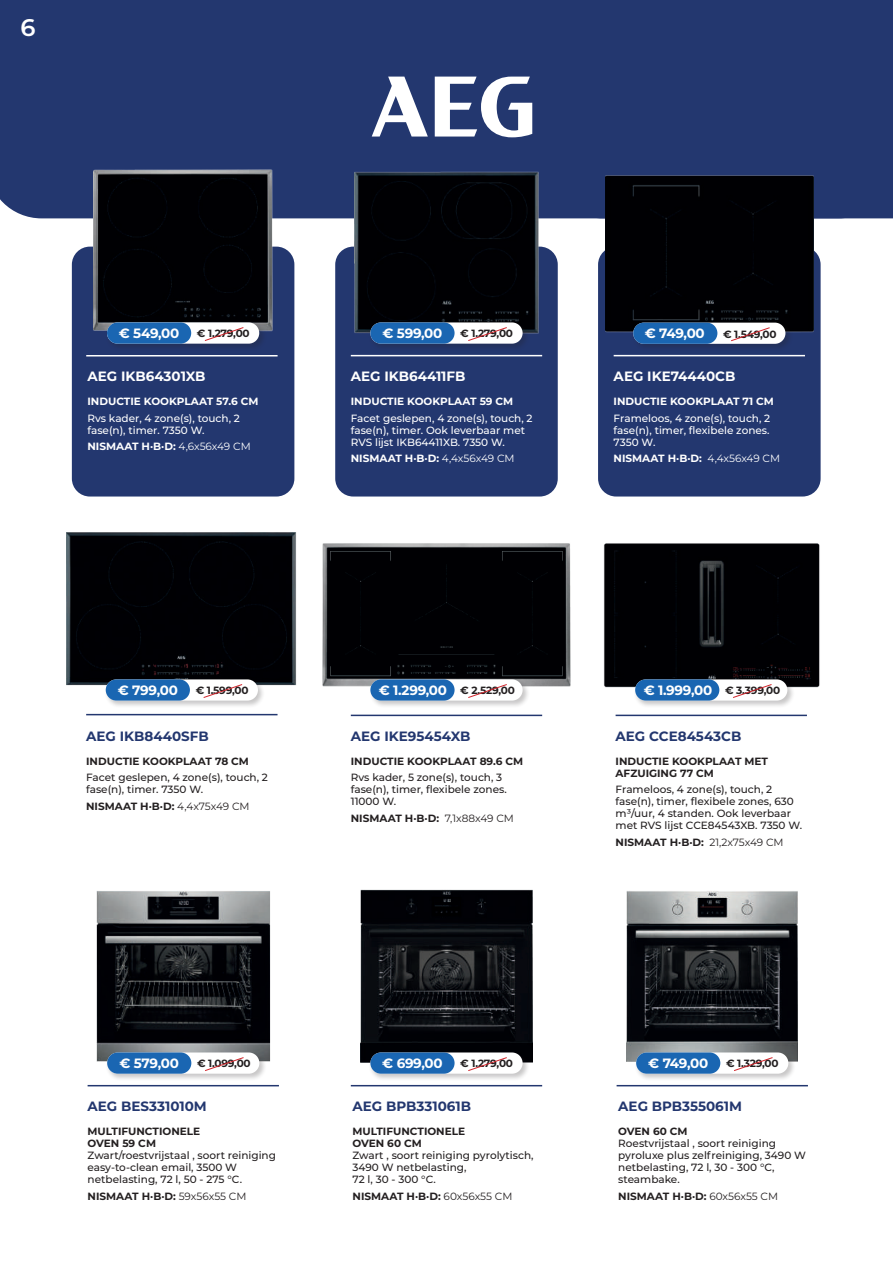
<style>
.page{position:relative;width:893px;height:1263px;background:#fff}
.page>*{position:absolute;margin:0;border:0;box-sizing:border-box;transform-origin:0 0}
.t1{font:600 24px "Montserrat";color:#fff}
.t2{font:700 13.5px "Montserrat";letter-spacing:-.015em;color:#fff}
.t3{font:700 13.5px "Montserrat";color:#23376f}
.t4{font:500 10.5px/12px "Montserrat";color:#231f20}
.t5{font:700 10.5px/12px "Montserrat";color:#231f20}
.t6{font:500 10.5px/12px "Montserrat";color:#fff}
.t7{font:700 10.5px "Montserrat";color:#fff}
.s1{font-weight:400}
.s2{font-size:10.5px;color:#231f20}
</style>
<div class="page">
<div style="left:0;top:0;width:893px;height:218px;background:#23376f"></div>
<img style="left:322px;top:543px;width:249px;height:144px">
<img style="left:604px;top:543px;width:216px;height:145px">
<div style="left:634px;top:678px;width:161px;height:30px;background:#231f20;opacity:.25"></div>
<div style="left:635px;top:679px;width:152px;height:22px;background:#fff;border-radius:11px"></div>
<div style="left:635px;top:679px;width:84px;height:22px;background:#1a66b2;border-radius:11px"></div>
<svg style="left:733px;top:684px;width:39px;height:14px"></svg>
<div style="left:369px;top:678px;width:161px;height:30px;background:#231f20;opacity:.25"></div>
<div style="left:370px;top:679px;width:153px;height:22px;background:#fff;border-radius:11px"></div>
<div style="left:370px;top:679px;width:85px;height:22px;background:#1a66b2;border-radius:11px"></div>
<svg style="left:468px;top:684px;width:39px;height:14px"></svg>
<hr style="left:616px;top:715px;width:191px;height:1px;background:#23376f">
<hr style="left:351px;top:715px;width:191px;height:1px;background:#23376f">
<svg style="left:372px;top:77px;width:56px;height:60px"></svg>
<svg style="left:435px;top:77px;width:97px;height:60px"></svg>
<img style="left:626px;top:891px;width:172px;height:170px">
<img style="left:360px;top:889px;width:173px;height:173px">
<img style="left:96px;top:891px;width:174px;height:171px">
<div style="left:634px;top:1051px;width:162px;height:30px;background:#231f20;opacity:.25"></div>
<div style="left:636px;top:1052px;width:152px;height:22px;background:#fff;border-radius:11px"></div>
<div style="left:636px;top:1052px;width:84px;height:22px;background:#1a66b2;border-radius:11px"></div>
<svg style="left:734px;top:1057px;width:39px;height:14px"></svg>
<div style="left:369px;top:1051px;width:161px;height:30px;background:#231f20;opacity:.25"></div>
<div style="left:370px;top:1052px;width:153px;height:22px;background:#fff;border-radius:11px"></div>
<div style="left:370px;top:1052px;width:85px;height:22px;background:#1a66b2;border-radius:11px"></div>
<svg style="left:468px;top:1057px;width:39px;height:14px"></svg>
<div style="left:105px;top:1051px;width:162px;height:30px;background:#231f20;opacity:.25"></div>
<div style="left:107px;top:1052px;width:152px;height:22px;background:#fff;border-radius:11px"></div>
<div style="left:107px;top:1052px;width:84px;height:22px;background:#1a66b2;border-radius:11px"></div>
<svg style="left:205px;top:1057px;width:39px;height:14px"></svg>
<hr style="left:88px;top:1085px;width:191px;height:1px;background:#23376f">
<hr style="left:351px;top:1085px;width:191px;height:1px;background:#23376f">
<hr style="left:617px;top:1085px;width:191px;height:1px;background:#23376f">
<div style="left:72px;top:247px;width:222px;height:249px;background:#23376f;border-radius:18px"></div>
<div style="left:335px;top:247px;width:223px;height:249px;background:#23376f;border-radius:18px"></div>
<div style="left:598px;top:247px;width:223px;height:249px;background:#23376f;border-radius:18px"></div>
<img style="left:355px;top:161px;width:183px;height:173px">
<img style="left:94px;top:161px;width:179px;height:171px">
<div style="left:369px;top:321px;width:161px;height:30px;background:#231f20;opacity:.25"></div>
<div style="left:370px;top:322px;width:153px;height:22px;background:#fff;border-radius:11px"></div>
<div style="left:370px;top:322px;width:85px;height:22px;background:#1a66b2;border-radius:11px"></div>
<svg style="left:468px;top:327px;width:39px;height:14px"></svg>
<div style="left:105px;top:321px;width:162px;height:30px;background:#231f20;opacity:.25"></div>
<div style="left:107px;top:322px;width:152px;height:22px;background:#fff;border-radius:11px"></div>
<div style="left:107px;top:322px;width:84px;height:22px;background:#1a66b2;border-radius:11px"></div>
<svg style="left:204px;top:327px;width:40px;height:14px"></svg>
<hr style="left:351px;top:355px;width:191px;height:1px;background:#fff">
<hr style="left:614px;top:355px;width:191px;height:1px;background:#fff">
<hr style="left:86px;top:355px;width:192px;height:1px;background:#fff">
<img style="left:67px;top:533px;width:230px;height:152px">
<div style="left:104px;top:678px;width:162px;height:30px;background:#231f20;opacity:.25"></div>
<div style="left:106px;top:679px;width:152px;height:22px;background:#fff;border-radius:11px"></div>
<div style="left:106px;top:679px;width:84px;height:22px;background:#1a66b2;border-radius:11px"></div>
<svg style="left:203px;top:684px;width:40px;height:14px"></svg>
<img style="left:605px;top:167px;width:208px;height:166px">
<div style="left:632px;top:321px;width:161px;height:30px;background:#231f20;opacity:.25"></div>
<div style="left:633px;top:323px;width:152px;height:21px;background:#fff;border-radius:11px"></div>
<div style="left:633px;top:323px;width:84px;height:21px;background:#1a66b2;border-radius:11px"></div>
<svg style="left:731px;top:327px;width:39px;height:15px"></svg>
<hr style="left:86px;top:714px;width:192px;height:1px;background:#23376f">
<h1 class="t1" style="left:21px;top:10px;width:17px">6</h1>
<p class="t2" style="left:119px;top:324px;width:62px">€ 549,00</p>
<p class="t5" style="left:197px;top:327px;width:54px">€ 1.279,00</p>
<p class="t2" style="left:87px;top:367px;width:120px">AEG IKB64301XB</p>
<p class="t7" style="left:87px;top:394px;width:172px">INDUCTIE KOOKPLAAT 57.6 CM</p>
<p class="t6" style="left:87px;top:412px;width:154px">Rvs kader, 4 zone(s), touch, 2 fase(n), timer. 7350 W.</p>
<p class="t7" style="left:87px;top:439px;width:165px">NISMAAT H·B·D: <span class="s1">4,6x56x49 CM</span></p>
<p class="t2" style="left:383px;top:324px;width:61px">€ 599,00</p>
<p class="t5" style="left:460px;top:327px;width:54px">€ 1.279,00</p>
<p class="t2" style="left:351px;top:367px;width:116px">AEG IKB64411FB</p>
<p class="t7" style="left:351px;top:394px;width:164px">INDUCTIE KOOKPLAAT 59 CM</p>
<p class="t6" style="left:351px;top:412px;width:183px">Facet geslepen, 4 zone(s), touch, 2 fase(n), timer. Ook leverbaar met<br>RVS lijst IKB64411XB. 7350 W.</p>
<p class="t7" style="left:351px;top:451px;width:165px">NISMAAT H·B·D: <span class="s1">4,4x56x49 CM</span></p>
<p class="t2" style="left:645px;top:324px;width:61px">€ 749,00</p>
<p class="t5" style="left:723px;top:327px;width:55px">€ 1.549,00</p>
<p class="t2" style="left:614px;top:367px;width:123px">AEG IKE74440CB</p>
<p class="t7" style="left:614px;top:394px;width:162px">INDUCTIE KOOKPLAAT 71 CM</p>
<p class="t6" style="left:614px;top:412px;width:158px;text-align:justify">Frameloos, 4 zone(s), touch, 2 fase(n), timer, flexibele zones.<br>7350 W.</p>
<p class="t7" style="left:614px;top:451px;width:168px">NISMAAT H·B·D: <span class="s1">4,4x56x49 CM</span></p>
<p class="t2" style="left:118px;top:681px;width:62px">€ 799,00</p>
<p class="t5" style="left:196px;top:684px;width:54px">€ 1.599,00</p>
<p class="t3" style="left:86px;top:726px;width:124px">AEG IKB8440SFB</p>
<p class="t5" style="left:86px;top:754px;width:164px">INDUCTIE KOOKPLAAT 78 CM</p>
<p class="t4" style="left:86px;top:771px;width:183px">Facet geslepen, 4 zone(s), touch, 2 fase(n), timer. 7350 W.</p>
<p class="t5" style="left:86px;top:799px;width:165px">NISMAAT H·B·D: <span class="s1">4,4x75x49 CM</span></p>
<p class="t2" style="left:379px;top:681px;width:137px">€ 1.299,00 <span class="s2">€ 2.529,00</span></p>
<p class="t2" style="left:644px;top:681px;width:138px">€ 1.999,00 <span class="s2">€ 3.399,00</span></p>
<p class="t3" style="left:351px;top:726px;width:121px">AEG IKE95454XB</p>
<p class="t5" style="left:351px;top:754px;width:174px">INDUCTIE KOOKPLAAT 89.6 CM</p>
<p class="t4" style="left:351px;top:771px;width:157px">Rvs kader, 5 zone(s), touch, 3 fase(n), timer, flexibele zones.<br>11000 W.</p>
<p class="t5" style="left:351px;top:811px;width:165px">NISMAAT H·B·D: <span class="s1">7,1x88x49 CM</span></p>
<p class="t3" style="left:616px;top:726px;width:127px">AEG CCE84543CB</p>
<p class="t5" style="left:616px;top:754px;width:154px">INDUCTIE KOOKPLAAT MET<br>AFZUIGING 77 CM</p>
<p class="t4" style="left:616px;top:783px;width:188px">Frameloos, 4 zone(s), touch, 2 fase(n), timer, flexibele zones, 630 m³/uur, 4 standen. Ook leverbaar met RVS lijst CCE84543XB. 7350 W.</p>
<p class="t5" style="left:616px;top:835px;width:170px">NISMAAT H·B·D: <span class="s1">21,2x75x49 CM</span></p>
<p class="t2" style="left:120px;top:1054px;width:61px">€ 579,00</p>
<p class="t5" style="left:197px;top:1057px;width:55px">€ 1.099,00</p>
<p class="t3" style="left:88px;top:1096px;width:121px">AEG BES331010M</p>
<p class="t5" style="left:88px;top:1125px;width:114px">MULTIFUNCTIONELE<br>OVEN 59 CM</p>
<p class="t4" style="left:88px;top:1149px;width:190px">Zwart/roestvrijstaal , soort reiniging easy-to-clean email, 3500 W netbelasting, 72 l, 50 - 275 °C.</p>
<p class="t5" style="left:88px;top:1189px;width:160px">NISMAAT H·B·D: <span class="s1">59x56x55 CM</span></p>
<p class="t2" style="left:382px;top:1054px;width:62px">€ 699,00</p>
<p class="t5" style="left:460px;top:1057px;width:54px">€ 1.279,00</p>
<p class="t3" style="left:352px;top:1096px;width:120px">AEG BPB331061B</p>
<p class="t5" style="left:352px;top:1125px;width:114px">MULTIFUNCTIONELE<br>OVEN 60 CM</p>
<p class="t4" style="left:352px;top:1149px;width:183px">Zwart , soort reiniging pyrolytisch,<br>3490 W netbelasting,<br>72 l, 30 - 300 °C.</p>
<p class="t5" style="left:352px;top:1189px;width:161px">NISMAAT H·B·D: <span class="s1">60x56x55 CM</span></p>
<p class="t2" style="left:648px;top:1054px;width:61px">€ 749,00</p>
<p class="t5" style="left:726px;top:1057px;width:54px">€ 1.329,00</p>
<p class="t3" style="left:618px;top:1096px;width:125px">AEG BPB355061M</p>
<p class="t5" style="left:618px;top:1125px;width:71px">OVEN 60 CM</p>
<p class="t4" style="left:618px;top:1137px;width:189px">Roestvrijstaal , soort reiniging pyroluxe plus zelfreiniging, 3490 W netbelasting, 72 l, 30 - 300 °C, steambake.</p>
<p class="t5" style="left:618px;top:1189px;width:161px">NISMAAT H·B·D: <span class="s1">60x56x55 CM</span></p>
</div>
